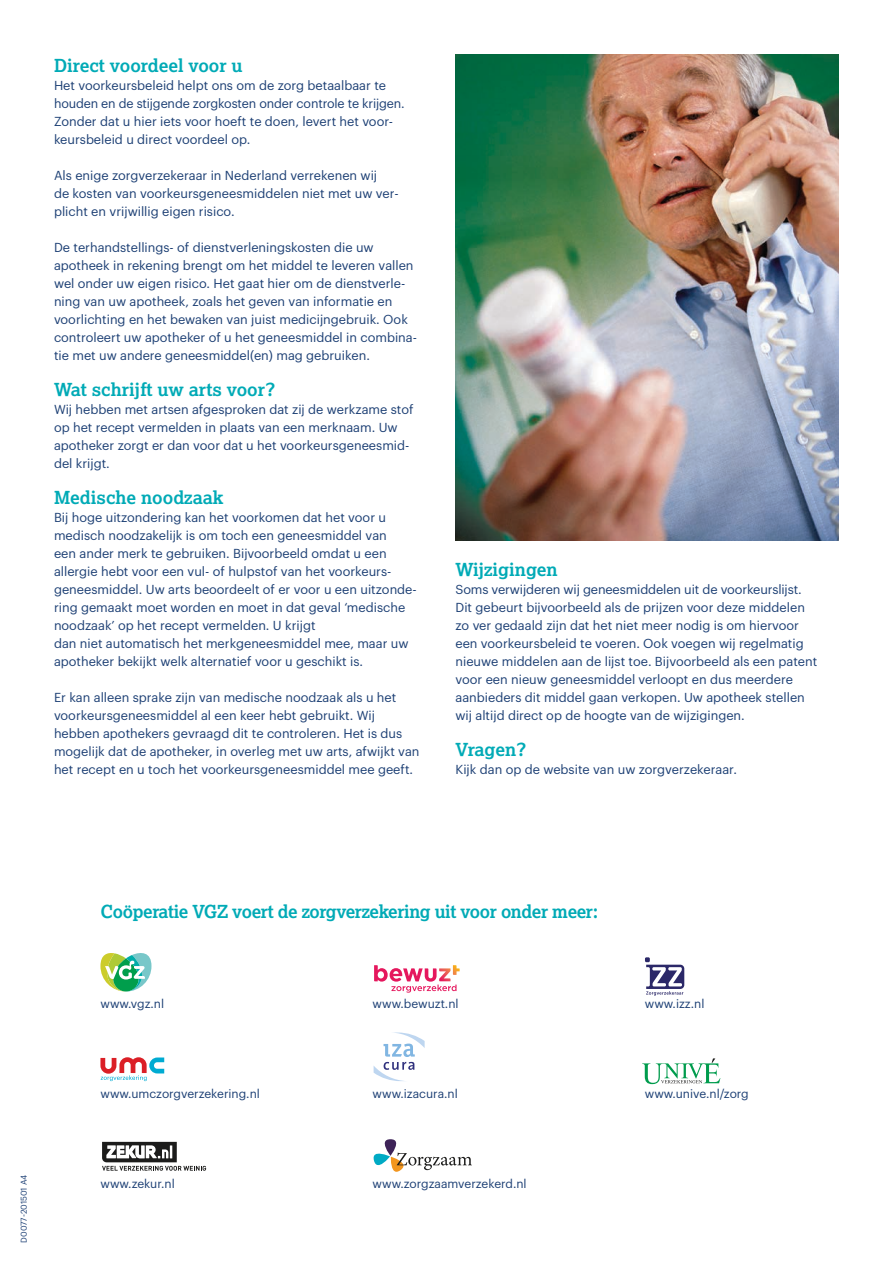
<style>
.page{position:relative;width:893px;height:1263px;background:#fff}
.page>*{position:absolute;margin:0;border:0;box-sizing:border-box;transform-origin:0 0}
.t1{font:700 18px "Lexia";letter-spacing:-.01em;color:#00aab6}
.t2{font:12.75px/18px "Graphik";color:#1c3f74}
.t3{font:12px "Graphik";color:#1c3f74}
.t4{font:8.25px "Graphik";color:#1c3f74}
</style>
<div class="page">
<svg style="left:100px;top:953px;width:51px;height:38px"></svg>
<svg style="left:100px;top:1057px;width:64px;height:24px"></svg>
<svg style="left:374px;top:1032px;width:51px;height:49px"></svg>
<svg style="left:374px;top:965px;width:86px;height:28px"></svg>
<svg style="left:645px;top:957px;width:39px;height:38px"></svg>
<svg style="left:102px;top:1142px;width:104px;height:29px"></svg>
<svg style="left:374px;top:1139px;width:98px;height:33px"></svg>
<img style="left:455px;top:54px;width:384px;height:486px">
<svg style="left:642px;top:1058px;width:78px;height:26px"></svg>
<h1 class="t1" style="left:54px;top:54px;width:190px">Direct voordeel voor u</h1>
<p class="t2" style="left:54px;top:75px;width:352px">Het voorkeursbeleid helpt ons om de zorg betaalbaar te houden en de stijgende zorgkosten onder controle te krijgen.<br>Zonder dat u hier iets voor hoeft te doen, levert het voor&shy;keursbeleid u direct voordeel op.</p>
<p class="t2" style="left:54px;top:165px;width:346px">Als enige zorgverzekeraar in Nederland verrekenen wij<br>de kosten van voorkeursgeneesmiddelen niet met uw ver&shy;plicht en vrijwillig eigen risico.</p>
<p class="t2" style="left:54px;top:237px;width:365px">De terhandstellings- of dienstverleningskosten die uw apotheek in rekening brengt om het middel te leveren vallen wel onder uw eigen risico. Het gaat hier om de dienstverle&shy;ning van uw apotheek, zoals het geven van informatie en voorlichting en het bewaken van juist medicijngebruik. Ook controleert uw apotheker of u het geneesmiddel in combina&shy;tie met uw andere geneesmiddel(en) mag gebruiken.</p>
<h1 class="t1" style="left:54px;top:378px;width:223px">Wat schrijft uw arts voor?</h1>
<p class="t2" style="left:54px;top:399px;width:361px">Wij hebben met artsen afgesproken dat zij de werkzame stof op het recept vermelden in plaats van een merknaam. Uw apotheker zorgt er dan voor dat u het voorkeursgeneesmid&shy;del krijgt.</p>
<h1 class="t1" style="left:54px;top:486px;width:171px">Medische noodzaak</h1>
<p class="t2" style="left:54px;top:507px;width:364px">Bij hoge uitzondering kan het voorkomen dat het voor u medisch noodzakelijk is om toch een geneesmiddel van<br>een ander merk te gebruiken. Bijvoorbeeld omdat u een allergie hebt voor een vul- of hulpstof van het voorkeurs&shy;geneesmiddel. Uw arts beoordeelt of er voor u een uitzonde&shy;ring gemaakt moet worden en moet in dat geval ‘medische noodzaak’ op het recept vermelden. U krijgt<br>dan niet automatisch het merkgeneesmiddel mee, maar uw apotheker bekijkt welk alternatief voor u geschikt is.</p>
<p class="t2" style="left:54px;top:687px;width:367px">Er kan alleen sprake zijn van medische noodzaak als u het voorkeursgeneesmiddel al een keer hebt gebruikt. Wij hebben apothekers gevraagd dit te controleren. Het is dus mogelijk dat de apotheker, in overleg met uw arts, afwijkt van het recept en u toch het voorkeursgeneesmiddel mee geeft.</p>
<h1 class="t1" style="left:455px;top:558px;width:104px">Wijzigingen</h1>
<p class="t2" style="left:455px;top:579px;width:363px">Soms verwijderen wij geneesmiddelen uit de voorkeurslijst.<br>Dit gebeurt bijvoorbeeld als de prijzen voor deze middelen zo ver gedaald zijn dat het niet meer nodig is om hiervoor een voorkeursbeleid te voeren. Ook voegen wij regelmatig nieuwe middelen aan de lijst toe. Bijvoorbeeld als een patent voor een nieuw geneesmiddel verloopt en dus meerdere aanbieders dit middel gaan verkopen. Uw apotheek stellen wij altijd direct op de hoogte van de wijzigingen.</p>
<h1 class="t1" style="left:455px;top:738px;width:73px">Vragen?</h1>
<p class="t2" style="left:455px;top:759px;width:283px">Kijk dan op de website van uw zorgverzekeraar.</p>
<p class="t4" style="left:18px;top:1242px;width:70px;rotate:-90deg">D0077-201501 A4</p>
<h1 class="t1" style="left:100px;top:900px;width:499px">Coöperatie VGZ voert de zorgverzekering uit voor onder meer:</h1>
<p class="t3" style="left:100px;top:995px;width:65px">www.vgz.nl</p>
<p class="t3" style="left:373px;top:995px;width:87px">www.bewuzt.nl</p>
<p class="t3" style="left:645px;top:995px;width:61px">www.izz.nl</p>
<p class="t3" style="left:100px;top:1085px;width:161px">www.umczorgverzekering.nl</p>
<p class="t3" style="left:373px;top:1085px;width:87px">www.izacura.nl</p>
<p class="t3" style="left:645px;top:1085px;width:106px">www.unive.nl/zorg</p>
<p class="t3" style="left:100px;top:1175px;width:76px">www.zekur.nl</p>
<p class="t3" style="left:373px;top:1175px;width:156px">www.zorgzaamverzekerd.nl</p>
</div>
